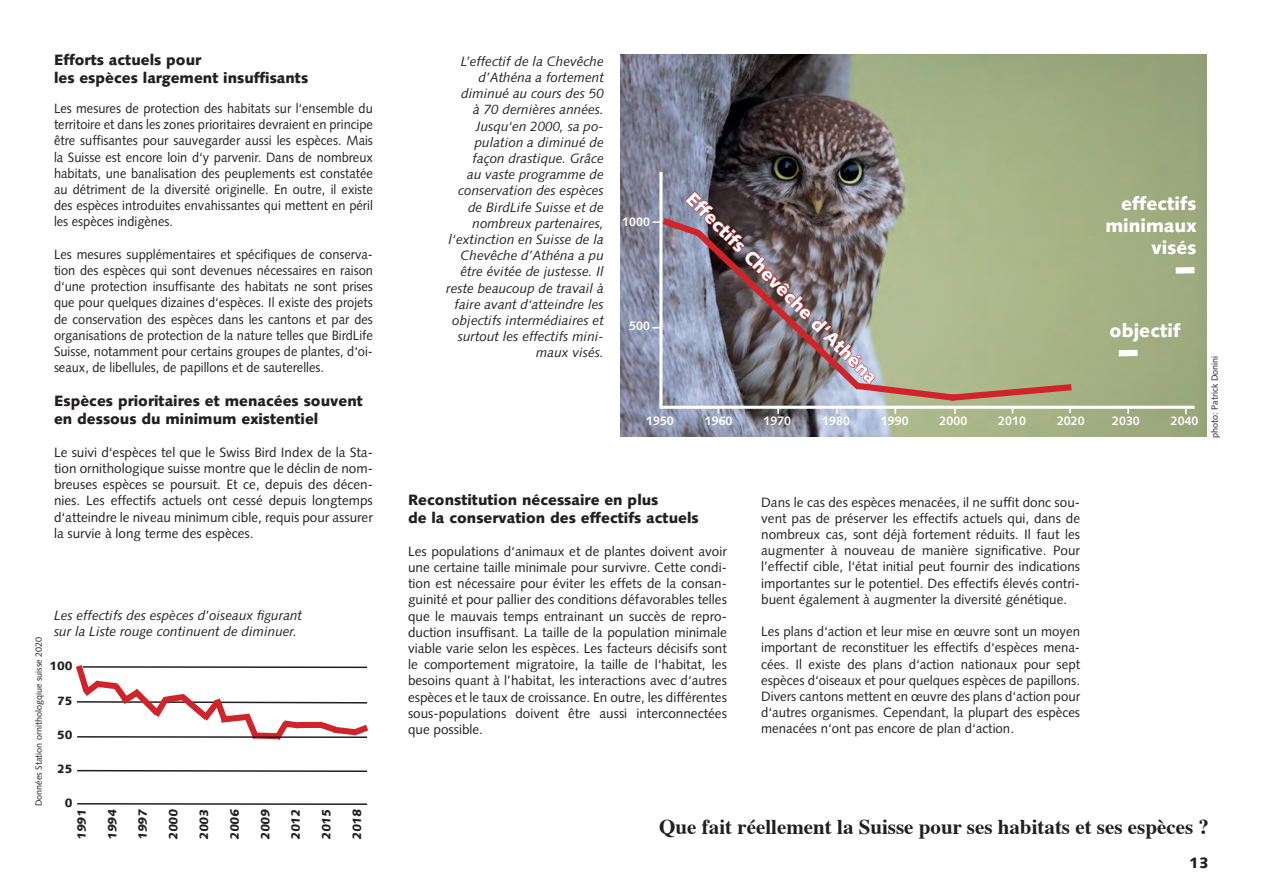
<style>
.page{position:relative;width:1263px;height:893px;background:#fff}
.page>*{position:absolute;margin:0;border:0;box-sizing:border-box;transform-origin:0 0}
.t1{font:700 21px "Times";color:#231f20}
.t2{font:900 18.6px/22.4px "Syntax LT";color:#fff;text-align:right}
.t3{font:900 15px/18px "Syntax LT";color:#231f20}
.t4{font:13.5px/16.2px "Syntax LT";color:#231f20;text-align:justify}
.t5{font:13.5px/16.2px "Syntax LT";color:#231f20;text-align:justify;scale:.95 1}
.t6{font:italic 13.5px/16.2px "Syntax LT";color:#231f20;text-align:right}
.t7{font:700 12.45px "Syntax LT";color:#fff}
.t8{font:900 12px "Syntax LT";color:#231f20}
.t9{font:9px "Syntax LT";color:#231f20}
</style>
<div class="page">
<img style="left:621px;top:54px;width:586px;height:382px">
<hr style="left:661px;top:406px;width:533px;height:3px;background:#fff">
<hr style="left:659px;top:172px;width:3px;height:237px;background:#fff">
<svg style="left:1127px;top:408px;width:2px;height:6px"></svg>
<div style="left:1176px;top:267px;width:18px;height:7px;background:#fff"></div>
<div style="left:1119px;top:350px;width:18px;height:6px;background:#fff"></div>
<svg style="left:653px;top:191px;width:425px;height:223px;background:#959284"></svg>
<svg style="left:76px;top:665px;width:293px;height:75px"></svg>
<hr style="left:83px;top:666px;width:284px;height:2px;background:#231f20">
<hr style="left:77px;top:736px;width:290px;height:2px;background:#231f20">
<svg style="left:77px;top:769px;width:291px;height:3px"></svg>
<hr style="left:77px;top:803px;width:290px;height:2px;background:#231f20">
<p class="t3" style="left:54px;top:51px;width:256px">Efforts actuels pour<br>les espèces largement insuffisants</p>
<p class="t5" style="left:54px;top:100px;width:337px">Les mesures de protection des habitats sur l‘ensemble du territoire et dans les zones prioritaires devraient en principe être suffisantes pour sauvegarder aussi les espèces. Mais la Suisse est encore loin d‘y parvenir. Dans de nombreux habitats, une banalisation des peuplements est constatée au détriment de la diversité originelle. En outre, il existe des espèces introduites envahissantes qui mettent en péril les espèces indigènes.</p>
<p class="t5" style="left:54px;top:246px;width:337px">Les mesures supplémentaires et spécifiques de conserva&shy;tion des espèces qui sont devenues nécessaires en raison d‘une protection insuffisante des habitats ne sont prises que pour quelques dizaines d‘espèces. Il existe des projets de conservation des espèces dans les cantons et par des organisations de protection de la nature telles que BirdLife Suisse, notamment pour certains groupes de plantes, d‘oi&shy;seaux, de libellules, de papillons et de sauterelles.</p>
<p class="t3" style="left:54px;top:392px;width:310px">Espèces prioritaires et menacées souvent en dessous du minimum existentiel</p>
<p class="t4" style="left:54px;top:444px;width:320px">Le suivi d‘espèces tel que le Swiss Bird Index de la Sta&shy;tion ornithologique suisse montre que le déclin de nom&shy;breuses espèces se poursuit. Et ce, depuis des décen&shy;nies. Les effectifs actuels ont cessé depuis longtemps d‘atteindre le niveau minimum cible, requis pour assurer la survie à long terme des espèces.</p>
<p class="t6" style="left:54px;top:607px;width:250px;text-align:left">Les effectifs des espèces d’oiseaux figurant sur la Liste rouge continuent de diminuer.</p>
<p class="t9" style="left:33px;top:806px;width:171px;rotate:-90deg">Données Station ornithologqiue suisse 2020</p>
<p class="t8" style="left:49px;top:659px;width:25px">100</p>
<p class="t8" style="left:57px;top:693px;width:17px">75</p>
<p class="t8" style="left:57px;top:728px;width:17px">50</p>
<p class="t8" style="left:57px;top:762px;width:17px">25</p>
<p class="t8" style="left:65px;top:796px;width:9px">0</p>
<p class="t8" style="left:74px;top:840px;width:34px;rotate:-90deg">1991</p>
<p class="t8" style="left:105px;top:840px;width:34px;rotate:-90deg">1994</p>
<p class="t8" style="left:136px;top:840px;width:34px;rotate:-90deg">1997</p>
<p class="t8" style="left:166px;top:840px;width:34px;rotate:-90deg">2000</p>
<p class="t8" style="left:197px;top:840px;width:34px;rotate:-90deg">2003</p>
<p class="t8" style="left:227px;top:840px;width:34px;rotate:-90deg">2006</p>
<p class="t8" style="left:258px;top:840px;width:34px;rotate:-90deg">2009</p>
<p class="t8" style="left:289px;top:840px;width:34px;rotate:-90deg">2012</p>
<p class="t8" style="left:319px;top:840px;width:34px;rotate:-90deg">2015</p>
<p class="t8" style="left:350px;top:840px;width:34px;rotate:-90deg">2018</p>
<p class="t6" style="left:446px;top:53px;width:159px">L’effectif de la Chevêche d’Athéna a fortement diminué au cours des 50<br>à 70 dernières années.<br>Jusqu‘en 2000, sa po&shy;pulation a diminué de façon drastique. Grâce<br>au vaste programme de conservation des espèces de BirdLife Suisse et de nombreux partenaires, l‘extinction en Suisse de la<br>Chevêche d’Athéna a pu être évitée de justesse. Il reste beaucoup de travail à faire avant d‘atteindre les objectifs intermédiaires et surtout les effectifs mini&shy;maux visés.</p>
<p class="t7" style="left:622px;top:215px;width:29px">1000</p>
<p class="t7" style="left:629px;top:319px;width:22px">500</p>
<h2 class="t2" style="left:697px;top:187px;width:263px;rotate:45deg">Effectifs Chevêche d‘Athéna</h2>
<h2 class="t2" style="left:1105px;top:192px;width:93px">effectifs minimaux visés</h2>
<h2 class="t2" style="left:1110px;top:319px;width:72px">objectif</h2>
<p class="t7" style="left:646px;top:414px;width:29px">1950</p>
<p class="t7" style="left:705px;top:414px;width:29px">1960</p>
<p class="t7" style="left:764px;top:414px;width:29px">1970</p>
<p class="t7" style="left:822px;top:414px;width:29px">1980</p>
<p class="t7" style="left:881px;top:414px;width:29px">1990</p>
<p class="t7" style="left:940px;top:414px;width:29px">2000</p>
<p class="t7" style="left:998px;top:414px;width:29px">2010</p>
<p class="t7" style="left:1057px;top:414px;width:29px">2020</p>
<p class="t7" style="left:1112px;top:414px;width:29px">2030</p>
<p class="t7" style="left:1171px;top:414px;width:29px">2040</p>
<p class="t9" style="left:1209px;top:438px;width:84px;rotate:-90deg">photo: Patrick Donini</p>
<p class="t3" style="left:408px;top:491px;width:292px">Reconstitution nécessaire en plus<br>de la conservation des effectifs actuels</p>
<p class="t4" style="left:408px;top:543px;width:320px">Les populations d‘animaux et de plantes doivent avoir une certaine taille minimale pour survivre. Cette condi&shy;tion est nécessaire pour éviter les effets de la consan&shy;guinité et pour pallier des conditions défavorables telles que le mauvais temps entrainant un succès de repro&shy;duction insuffisant. La taille de la population minimale viable varie selon les espèces. Les facteurs décisifs sont le comportement migratoire, la taille de l‘habitat, les besoins quant à l’habitat, les interactions avec d‘autres espèces et le taux de croissance. En outre, les différentes sous-populations doivent être aussi interconnectées que possible.</p>
<p class="t4" style="left:761px;top:494px;width:320px">Dans le cas des espèces menacées, il ne suffit donc sou&shy;vent pas de préserver les effectifs actuels qui, dans de nombreux cas, sont déjà fortement réduits. Il faut les augmenter à nouveau de manière significative. Pour l’effectif cible, l‘état initial peut fournir des indications importantes sur le potentiel. Des effectifs élevés contri&shy;buent également à augmenter la diversité génétique.</p>
<p class="t4" style="left:761px;top:623px;width:320px">Les plans d‘action et leur mise en œuvre sont un moyen important de reconstituer les effectifs d‘espèces mena&shy;cées. Il existe des plans d‘action nationaux pour sept espèces d‘oiseaux et pour quelques espèces de papillons.<br>Divers cantons mettent en œuvre des plans d‘action pour d‘autres organismes. Cependant, la plupart des espèces menacées n‘ont pas encore de plan d‘action.</p>
<h1 class="t1" style="left:659px;top:807px;width:551px">Que fait réellement la Suisse pour ses habitats et ses espèces ?</h1>
<p class="t3" style="left:1189px;top:853px;width:21px">13</p>
</div>
